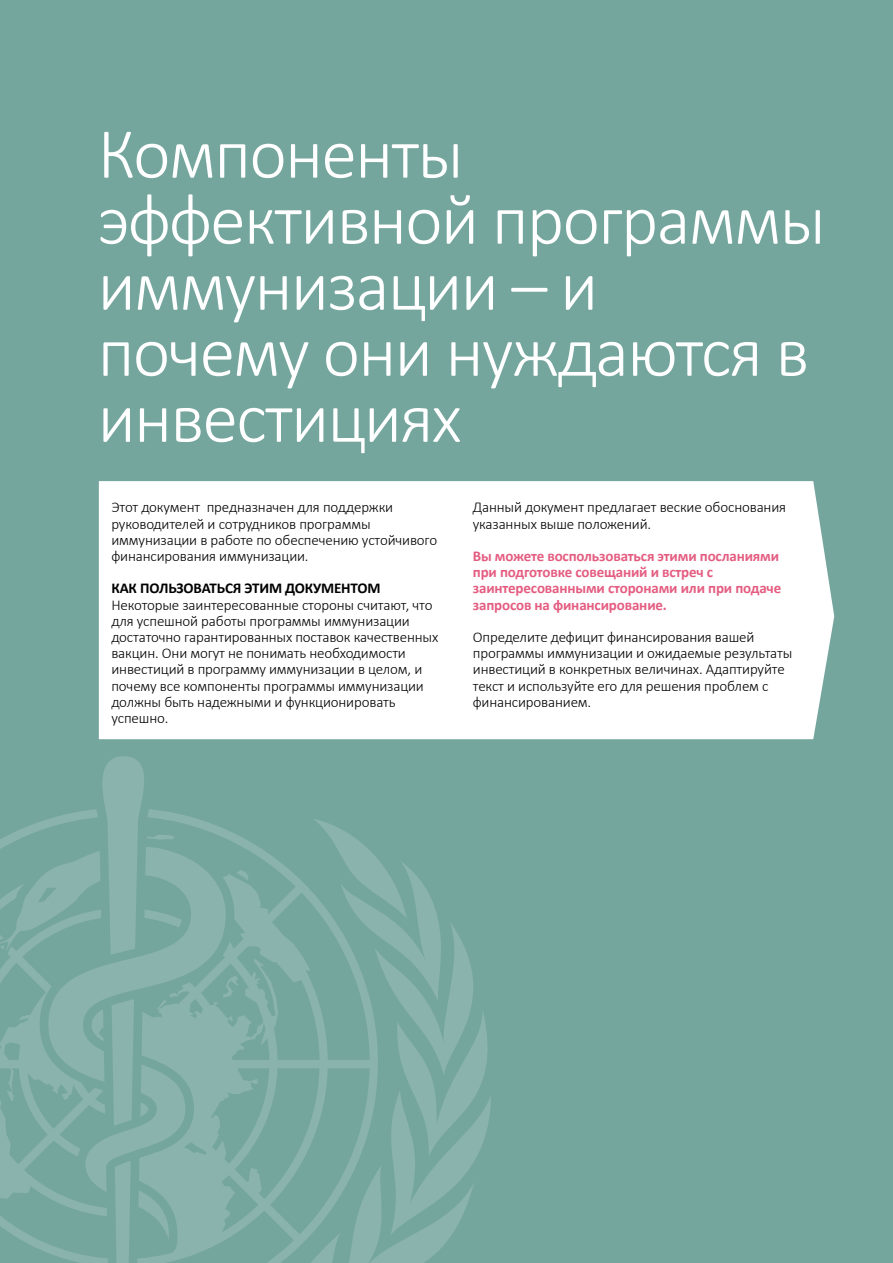
<style>
.page{position:relative;width:893px;height:1263px;background:#75a69e}
.page>*{position:absolute;margin:0;border:0;box-sizing:border-box;transform-origin:0 0}
.t1{font:300 72px/66px "Calibri";letter-spacing:-.025em;color:#fff}
.t2{font:300 15px/16.2px "Calibri";letter-spacing:-.01em;color:#000}
.t3{font:700 15px/16.2px "Calibri";letter-spacing:-.01em;color:#e45d81}
.t4{font:700 15px "Calibri";letter-spacing:-.01em;color:#000}
</style>
<div class="page">
<svg style="left:226px;top:819px;width:265px;height:444px"></svg>
<svg style="left:0;top:756px;width:226px;height:507px"></svg>
<div style="left:99px;top:481px;width:735px;height:258px;background:#fff"></div>
<h1 class="t1" style="left:98px;top:117px;width:730px">Компоненты эффективной программы иммунизации – и почему они нуждаются в инвестициях</h1>
<p class="t2" style="left:111px;top:499px;width:327px">Этот документ предназначен для поддержки руководителей и сотрудников программы иммунизации в работе по обеспечению устойчивого финансирования иммунизации.</p>
<p class="t4" style="left:111px;top:579px;width:271px">КАК ПОЛЬЗОВАТЬСЯ ЭТИМ ДОКУМЕНТОМ</p>
<p class="t2" style="left:111px;top:596px;width:328px">Некоторые заинтересованные стороны считают, что для успешной работы программы иммунизации достаточно гарантированных поставок качественных вакцин. Они могут не понимать необходимости инвестиций в программу иммунизации в целом, и почему все компоненты программы иммунизации должны быть надежными и функционировать успешно.</p>
<p class="t2" style="left:473px;top:499px;width:315px">Данный документ предлагает веские обоснования указанных выше положений.</p>
<p class="t3" style="left:473px;top:548px;width:310px">Вы можете воспользоваться этими посланиями при подготовке совещаний и встреч с заинтересованными сторонами или при подаче запросов на финансирование.</p>
<p class="t2" style="left:473px;top:628px;width:321px">Определите дефицит финансирования вашей программы иммунизации и ожидаемые результаты инвестиций в конкретных величинах. Адаптируйте текст и используйте его для решения проблем с финансированием.</p>
</div>
